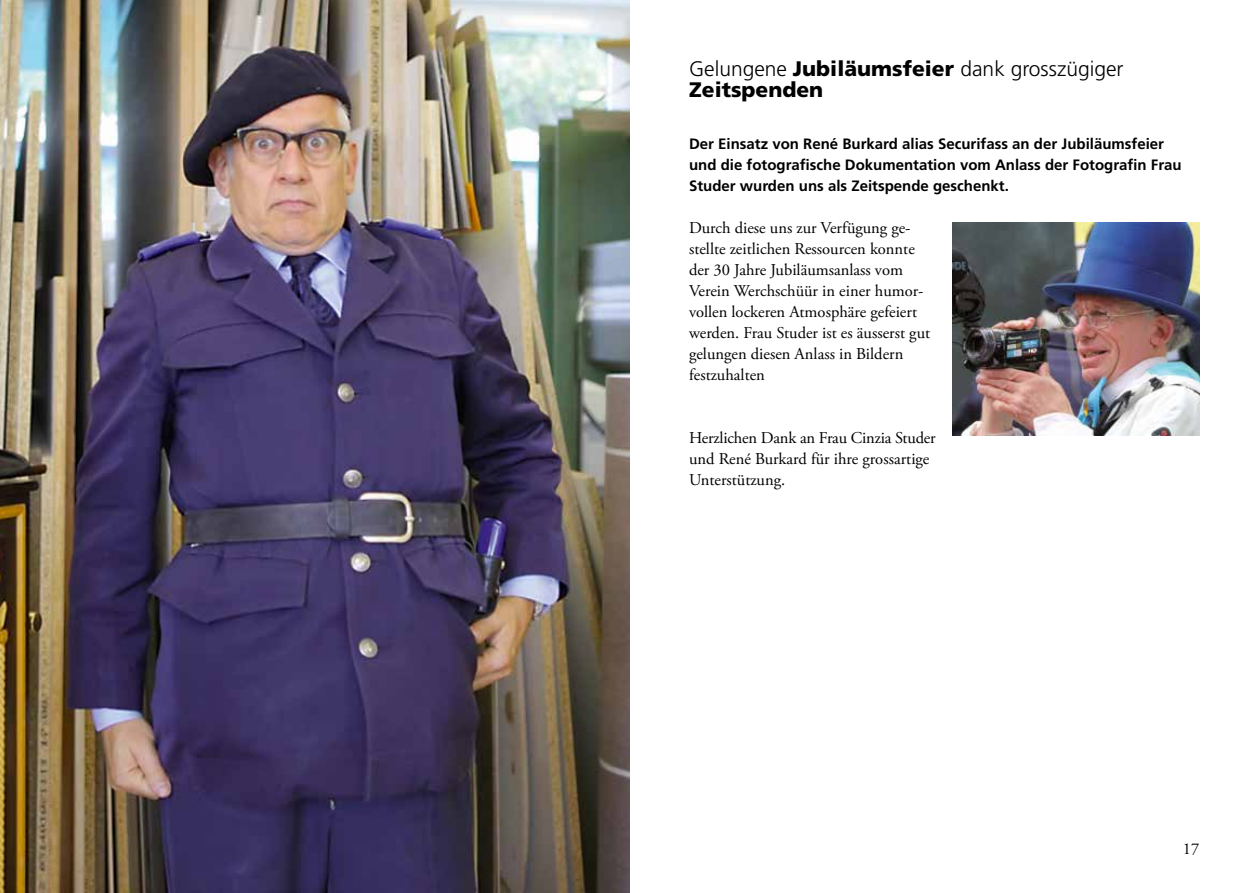
<style>
.page{position:relative;width:1259px;height:893px;background:#fff}
.page>*{position:absolute;margin:0;border:0;box-sizing:border-box;transform-origin:0 0}
.t1{font:300 21px/21px "Frutiger";color:#000}
.t2{font:16.5px/21px "Adobe Garamond Pro";color:#000}
.t3{font:700 15px/21px "Frutiger";color:#000}
.s1{font-weight:900}
</style>
<div class="page">
<img style="left:0;top:0;width:629px;height:893px">
<img style="left:952px;top:222px;width:247px;height:214px">
<p class="t1" style="left:689px;top:58px;width:436px">Gelungene <span class="s1">Jubiläumsfeier</span> dank grosszügiger<br><span class="s1">Zeitspenden</span></p>
<p class="t3" style="left:689px;top:133px;width:494px">Der Einsatz von René Burkard alias Securifass an der Jubiläumsfeier und die fotografische Dokumentation vom Anlass der Fotografin Frau<br>Studer wurden uns als Zeitspende geschenkt.</p>
<p class="t2" style="left:689px;top:217px;width:243px">Durch diese uns zur Verfügung ge&shy;stellte zeitlichen Ressourcen konnte der 30 Jahre Jubiläumsanlass vom Verein Werchschüür in einer humor&shy;vollen lockeren Atmosphäre gefeiert werden. Frau Studer ist es äusserst gut gelungen diesen Anlass in Bildern festzuhalten</p>
<p class="t2" style="left:689px;top:427px;width:248px">Herzlichen Dank an Frau Cinzia Studer und René Burkard für ihre grossartige<br>Unterstützung.</p>
<p class="t2" style="left:1183px;top:839px;width:18px">17</p>
</div>
